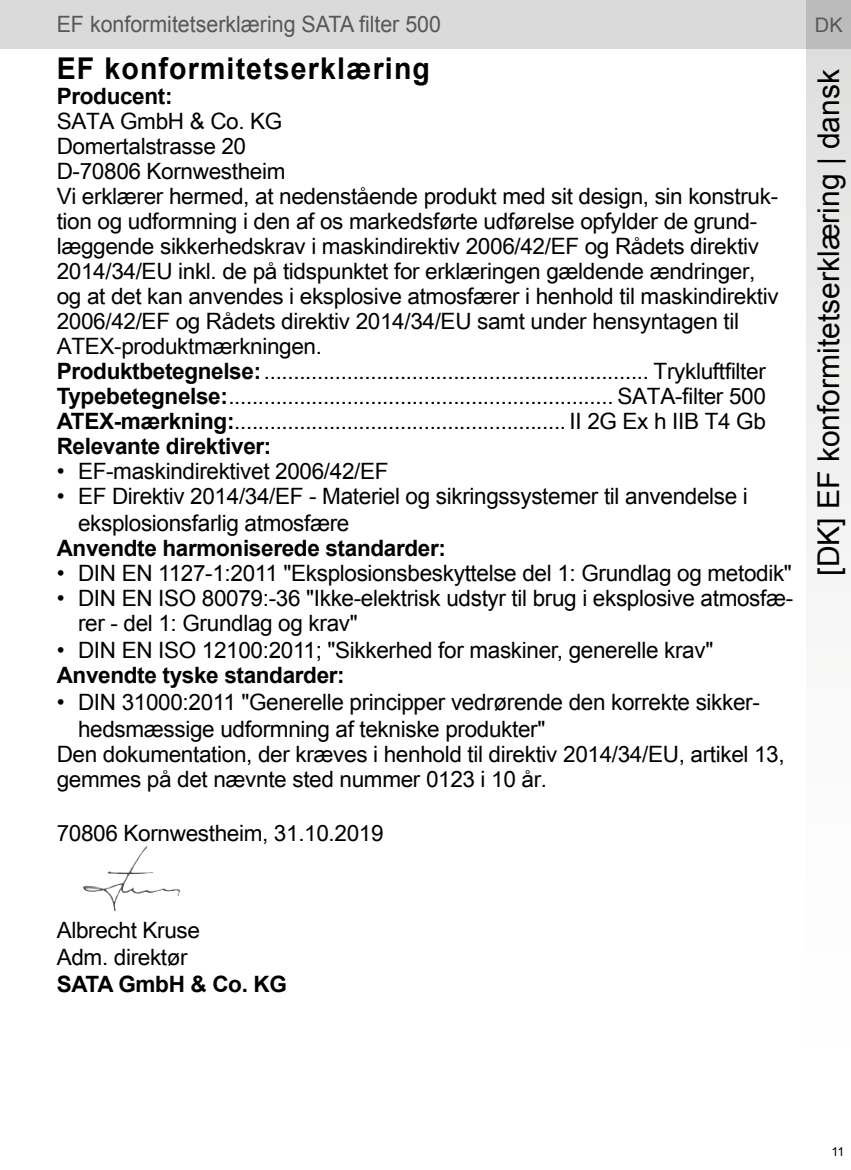
<style>
.page{position:relative;width:851px;height:1170px;background:#fff}
.page>*{position:absolute;margin:0;border:0;box-sizing:border-box;transform-origin:0 0}
.t1{font:30px "Arial";color:#000}
.t2{font:700 30px "Arial";letter-spacing:.04em;color:#000;scale:.95 1}
.t3{font:22.5px/25px "Arial Unicode MS";letter-spacing:-.015em;color:#000}
.t4{font:22.5px/27px "Arial";letter-spacing:-.015em;color:#000}
.t5{font:700 22.5px "Arial";letter-spacing:-.015em;color:#000}
.t6{font:22.5px "Arial";color:#575756;scale:.95 1}
.t7{font:20px "Arial";color:#575756}
.t8{font:12.5px "Arial";color:#000}
.s1{font-family:"Arial";font-weight:700}
</style>
<div class="page">
<div style="left:0;top:0;width:850px;height:49px;background:#dadada"></div>
<svg style="left:806px;top:0;width:44px;height:555px"></svg>
<img style="left:83px;top:846px;width:97px;height:65px">
<p class="t6" style="left:57px;top:10px;width:406px">EF konformitetserklæring SATA filter 500</p>
<p class="t7" style="left:814px;top:11px;width:29px">DK</p>
<h1 class="t2" style="left:57px;top:48px;width:394px">EF konformitetserklæring</h1>
<p class="t5" style="left:57px;top:81px;width:117px">Producent:</p>
<p class="t3" style="left:57px;top:108px;width:723px">SATA GmbH &amp; Co. KG<br>Domertalstrasse 20<br>D-70806 Kornwestheim<br>Vi erklærer hermed, at nedenstående produkt med sit design, sin konstruk&shy;tion og udformning i den af os markedsførte udførelse opfylder de grund&shy;læggende sikkerhedskrav i maskindirektiv 2006/42/EF og Rådets direktiv 2014/34/EU inkl. de på tidspunktet for erklæringen gældende ændringer, og at det kan anvendes i eksplosive atmosfærer i henhold til maskindirektiv 2006/42/EF og Rådets direktiv 2014/34/EU samt under hensyntagen til ATEX-produktmærkningen.<br><span class="s1">Produktbetegnelse:</span>................................................................. Trykluftfilter <span class="s1">Typebetegnelse:</span>................................................................. SATA-filter 500<br><span class="s1">ATEX-mærkning:</span>........................................................ II 2G Ex h IIB T4 Gb</p>
<p class="t5" style="left:57px;top:431px;width:216px">Relevante direktiver:</p>
<p class="t4" style="left:57px;top:457px;width:333px">• EF-maskindirektivet 2006/42/EF</p>
<p class="t4" style="left:78px;top:482px;width:671px;text-indent:-21px">• EF Direktiv 2014/34/EF - Materiel og sikringssystemer til anvendelse i eksplosionsfarlig atmosfære</p>
<p class="t5" style="left:57px;top:533px;width:390px">Anvendte harmoniserede standarder:</p>
<p class="t4" style="left:57px;top:559px;width:736px">• DIN EN 1127-1:2011 "Eksplosionsbeskyttelse del 1: Grundlag og metodik"</p>
<p class="t4" style="left:78px;top:585px;width:716px;line-height:25px;text-indent:-21px">• DIN EN ISO 80079:-36 "Ikke-elektrisk udstyr til brug i eksplosive atmosfæ&shy;rer - del 1: Grundlag og krav"</p>
<p class="t4" style="left:57px;top:636px;width:658px">• DIN EN ISO 12100:2011; "Sikkerhed for maskiner, generelle krav"</p>
<p class="t5" style="left:57px;top:660px;width:289px">Anvendte tyske standarder:</p>
<p class="t4" style="left:78px;top:688px;width:683px;text-indent:-21px">• DIN 31000:2011 "Generelle principper vedrørende den korrekte sikker&shy;hedsmæssige udformning af tekniske produkter"</p>
<p class="t3" style="left:57px;top:741px;width:729px">Den dokumentation, der kræves i henhold til direktiv 2014/34/EU, artikel 13, gemmes på det nævnte sted nummer 0123 i 10 år.</p>
<p class="t3" style="left:57px;top:820px;width:328px">70806 Kornwestheim, 31.10.2019</p>
<h1 class="t1" style="left:808px;top:575px;width:508px;rotate:-90deg">[DK] EF konformitetserklæring | dansk</h1>
<p class="t3" style="left:57px;top:916px;width:145px;line-height:27px">Albrecht Kruse<br>Adm. direktør</p>
<p class="t5" style="left:57px;top:969px;width:232px">SATA GmbH &amp; Co. KG</p>
<p class="t8" style="left:831px;top:1143px;width:14px">11</p>
</div>
